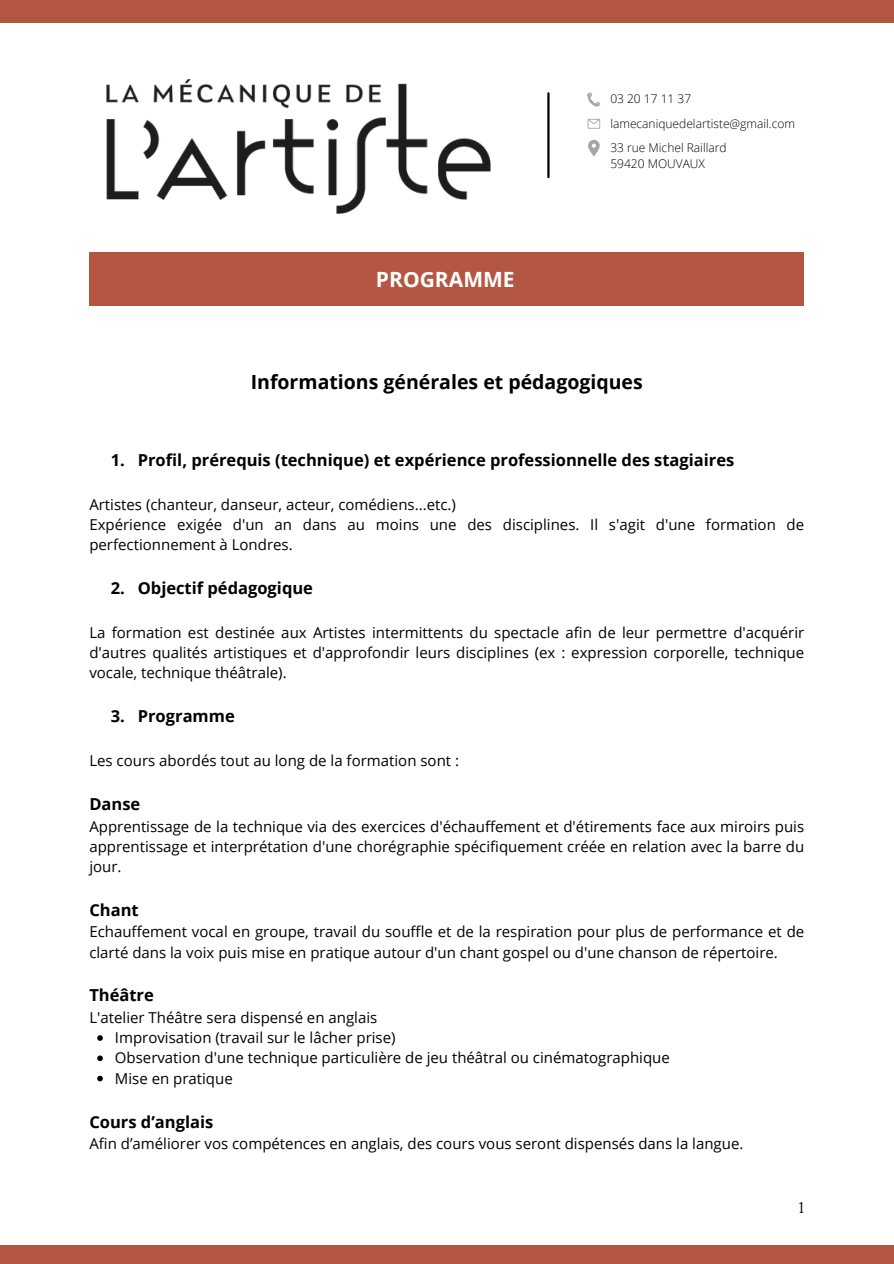
<style>
.page{position:relative;width:894px;height:1264px;background:#fff}
.page>*{position:absolute;margin:0;border:0;box-sizing:border-box;transform-origin:0 0}
.t1{font:700 21px "Open Sans";color:#fff}
.t2{font:700 19.5px "Open Sans";color:#000}
.t3{font:700 16.5px "Open Sans";color:#000}
.t4{font:16.5px "Quattrocento";color:#000}
.t5{font:15px/20.2px "Open Sans";color:#000}
.t6{font:300 12px "Open Sans";color:#000}
</style>
<div class="page">
<hr style="left:547px;top:93px;width:2px;height:84px;background:#000">
<svg style="left:587px;top:119px;width:12px;height:10px"></svg>
<svg style="left:587px;top:92px;width:13px;height:15px"></svg>
<svg style="left:588px;top:140px;width:11px;height:16px"></svg>
<div style="left:0;top:0;width:893px;height:22px;background:#b35642"></div>
<div style="left:0;top:1245px;width:893px;height:18px;background:#b35642"></div>
<div style="left:89px;top:253px;width:715px;height:53px;background:#b35642"></div>
<svg style="left:97px;top:1035px;width:6px;height:5px"></svg>
<svg style="left:97px;top:1055px;width:6px;height:6px"></svg>
<svg style="left:97px;top:1075px;width:6px;height:6px"></svg>
<img style="left:106px;top:79px;width:385px;height:135px">
<p class="t6" style="left:610px;top:90px;width:82px">03 20 17 11 37</p>
<p class="t1" style="left:376px;top:264px;width:140px">PROGRAMME</p>
<p class="t6" style="left:610px;top:115px;width:186px">lamecaniquedelartiste@gmail.com</p>
<p class="t6" style="left:610px;top:139px;width:118px">33 rue Michel Raillard</p>
<p class="t6" style="left:610px;top:155px;width:96px">59420 MOUVAUX</p>
<p class="t2" style="left:251px;top:368px;width:393px">Informations générales et pédagogiques</p>
<p class="t3" style="left:111px;top:448px;width:625px">1. Profil, prérequis (technique) et expérience professionnelle des stagiaires</p>
<p class="t5" style="left:89px;top:493px;width:716px">Artistes (chanteur, danseur, acteur, comédiens...etc.)<br>Expérience exigée d'un an dans au moins une des disciplines. Il s'agit d'une formation de perfectionnement à Londres.</p>
<p class="t3" style="left:111px;top:576px;width:204px">2. Objectif pédagogique</p>
<h1 class="t5" style="left:89px;top:622px;width:716px;text-align:justify">La formation est destinée aux Artistes intermittents du spectacle afin de leur permettre d'acquérir d'autres qualités artistiques et d'approfondir leurs disciplines (ex : expression corporelle, technique vocale, technique théâtrale).</h1>
<h2 class="t3" style="left:111px;top:704px;width:125px">3. Programme</h2>
<p class="t5" style="left:89px;top:750px;width:371px">Les cours abordés tout au long de la formation sont :</p>
<h4 class="t3" style="left:89px;top:792px;width:52px">Danse</h4>
<h4 class="t5" style="left:89px;top:815px;width:716px;text-align:justify">Apprentissage de la technique via des exercices d'échauffement et d'étirements face aux miroirs puis apprentissage et interprétation d'une chorégraphie spécifiquement créée en relation avec la barre du jour.</h4>
<h3 class="t3" style="left:89px;top:898px;width:51px">Chant</h3>
<h3 class="t5" style="left:89px;top:921px;width:716px">Echauffement vocal en groupe, travail du souffle et de la respiration pour plus de performance et de clarté dans la voix puis mise en pratique autour d'un chant gospel ou d'une chanson de répertoire.</h3>
<h4 class="t3" style="left:89px;top:983px;width:66px">Théâtre</h4>
<h4 class="t5" style="left:89px;top:1006px;width:289px">L'atelier Théâtre sera dispensé en anglais</h4>
<h3 class="t5" style="left:115px;top:1027px;width:282px">Improvisation (travail sur le lâcher prise)</h3>
<h4 class="t5" style="left:115px;top:1047px;width:556px">Observation d'une technique particulière de jeu théâtral ou cinématographique</h4>
<h4 class="t5" style="left:115px;top:1067px;width:119px">Mise en pratique</h4>
<h4 class="t3" style="left:89px;top:1109px;width:125px">Cours d’anglais</h4>
<h4 class="t5" style="left:89px;top:1132px;width:655px">Afin d’améliorer vos compétences en anglais, des cours vous seront dispensés dans la langue.</h4>
<h4 class="t4" style="left:798px;top:1198px;width:7px">1</h4>
</div>
